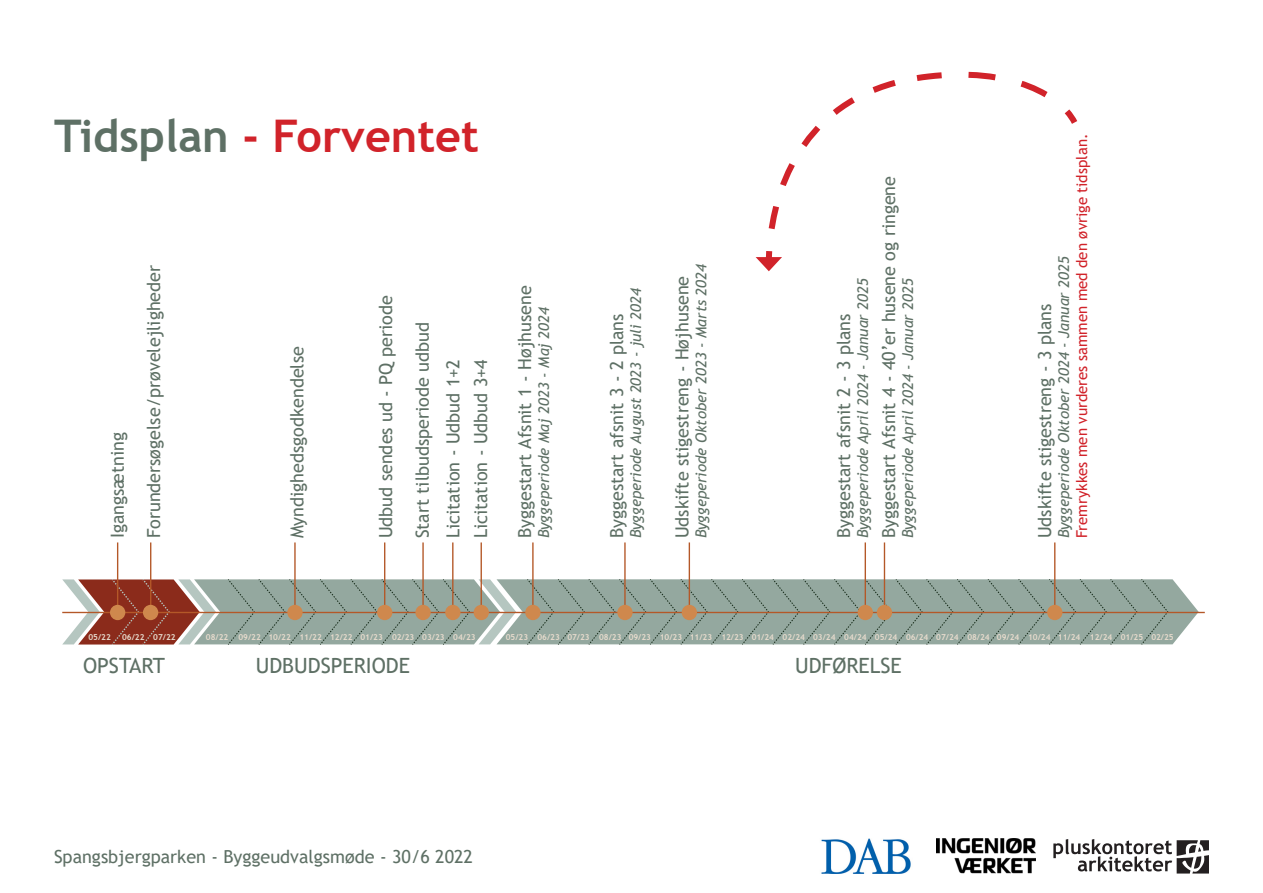
<style>
.page{position:relative;width:1263px;height:893px;background:#fff}
.page>*{position:absolute;margin:0;border:0;box-sizing:border-box;transform-origin:0 0}
.t1{font:700 45px "Trebuchet MS";color:#d1232a}
.t2{font:21px "Trebuchet MS";color:#5e7065}
.t3{font:18px "Trebuchet MS";color:#5e7065}
.t4{font:italic 15px "Trebuchet MS";color:#5e7065}
.t5{font:15px "Trebuchet MS";color:#d1232a}
.t6{font:700 8.25px "Trebuchet MS";color:#e7dbcd}
.s1{color:#5e7065}
</style>
<div class="page">
<svg style="left:1053px;top:839px;width:156px;height:34px"></svg>
<img style="left:936px;top:839px;width:99px;height:34px">
<img style="left:821px;top:839px;width:90px;height:34px">
<svg style="left:62px;top:579px;width:454px;height:66px;background:#9c958b"></svg>
<svg style="left:496px;top:579px;width:703px;height:65px;fill:#94a89f"></svg>
<svg style="left:527px;top:579px;width:641px;height:66px;background:#92a59c"></svg>
<hr style="left:62px;top:612px;width:1143px;height:1px;background:#b45828">
<hr style="left:117px;top:542px;width:1px;height:70px;background:#b45828">
<hr style="left:150px;top:542px;width:1px;height:70px;background:#b45828">
<hr style="left:294px;top:542px;width:2px;height:70px;background:#b45828">
<hr style="left:384px;top:542px;width:1px;height:70px;background:#b45828">
<hr style="left:422px;top:542px;width:2px;height:70px;background:#b45828">
<hr style="left:452px;top:542px;width:1px;height:70px;background:#b45828">
<hr style="left:532px;top:542px;width:2px;height:70px;background:#b45828">
<hr style="left:689px;top:542px;width:1px;height:70px;background:#b45828">
<hr style="left:865px;top:542px;width:1px;height:70px;background:#b45828">
<div style="left:110px;top:605px;width:15px;height:15px;background:#cf884d;border-radius:50%"></div>
<div style="left:143px;top:605px;width:15px;height:15px;background:#cf884d;border-radius:50%"></div>
<div style="left:287px;top:605px;width:16px;height:15px;background:#cf884d;border-radius:50%"></div>
<div style="left:377px;top:605px;width:15px;height:15px;background:#cf884d;border-radius:50%"></div>
<div style="left:415px;top:605px;width:16px;height:15px;background:#cf884d;border-radius:50%"></div>
<div style="left:445px;top:605px;width:15px;height:15px;background:#cf884d;border-radius:50%"></div>
<hr style="left:480px;top:542px;width:2px;height:70px;background:#b45828">
<div style="left:474px;top:605px;width:15px;height:15px;background:#cf884d;border-radius:50%"></div>
<div style="left:525px;top:605px;width:16px;height:15px;background:#cf884d;border-radius:50%"></div>
<hr style="left:624px;top:542px;width:2px;height:70px;background:#b45828">
<div style="left:617px;top:605px;width:16px;height:15px;background:#cf884d;border-radius:50%"></div>
<div style="left:682px;top:605px;width:15px;height:15px;background:#cf884d;border-radius:50%"></div>
<div style="left:858px;top:605px;width:15px;height:15px;background:#cf884d;border-radius:50%"></div>
<hr style="left:884px;top:542px;width:1px;height:70px;background:#b45828">
<div style="left:877px;top:605px;width:15px;height:15px;background:#cf884d;border-radius:50%"></div>
<hr style="left:1054px;top:542px;width:1px;height:70px;background:#b45828">
<div style="left:1047px;top:605px;width:15px;height:15px;background:#cf884d;border-radius:50%"></div>
<svg style="left:765px;top:71px;width:313px;height:186px"></svg>
<svg style="left:756px;top:257px;width:26px;height:14px"></svg>
<p class="t1" style="left:54px;top:108px;width:426px"><span class="s1">Tidsplan</span> - Forventet</p>
<p class="t3" style="left:106px;top:538px;width:108px;rotate:-90deg">Igangsætning</p>
<p class="t3" style="left:142px;top:538px;width:275px;rotate:-90deg">Forundersøgelse/prøvelejligheder</p>
<p class="t3" style="left:286px;top:538px;width:194px;rotate:-90deg">Myndighedsgodkendelse</p>
<p class="t3" style="left:374px;top:538px;width:244px;rotate:-90deg">Udbud sendes ud - PQ periode</p>
<p class="t3" style="left:411px;top:538px;width:218px;rotate:-90deg">Start tilbudsperiode udbud</p>
<p class="t3" style="left:442px;top:538px;width:181px;rotate:-90deg">Licitation - Udbud 1+2</p>
<p class="t3" style="left:469px;top:538px;width:181px;rotate:-90deg">Licitation - Udbud 3+4</p>
<p class="t4" style="left:692px;top:538px;width:276px;rotate:-90deg">Byggeperiode Oktober 2023 - Marts 2024</p>
<p class="t4" style="left:627px;top:538px;width:252px;rotate:-90deg">Byggeperiode August 2023 - juli 2024</p>
<p class="t3" style="left:671px;top:538px;width:264px;rotate:-90deg">Udskifte stigestreng - Højhusene</p>
<p class="t3" style="left:514px;top:538px;width:254px;rotate:-90deg">Byggestart Afsnit 1 - Højhusene</p>
<p class="t4" style="left:535px;top:538px;width:233px;rotate:-90deg">Byggeperiode Maj 2023 - Maj 2024</p>
<p class="t3" style="left:605px;top:538px;width:226px;rotate:-90deg">Byggestart afsnit 3 - 2 plans</p>
<p class="t4" style="left:854px;top:538px;width:262px;rotate:-90deg">Byggeperiode April 2024 - Januar 2025</p>
<p class="t3" style="left:832px;top:538px;width:226px;rotate:-90deg">Byggestart afsnit 2 - 3 plans</p>
<p class="t3" style="left:877px;top:538px;width:364px;rotate:-90deg">Byggestart Afsnit 4 - 40’er husene og ringene</p>
<p class="t4" style="left:898px;top:538px;width:262px;rotate:-90deg">Byggeperiode April 2024 - Januar 2025</p>
<p class="t5" style="left:1072px;top:538px;width:406px;rotate:-90deg">Fremrykkes men vurderes sammen med den øvrige tidsplan.</p>
<p class="t4" style="left:1054px;top:538px;width:284px;rotate:-90deg">Byggeperiode Oktober 2024 - Januar 2025</p>
<p class="t3" style="left:1033px;top:538px;width:236px;rotate:-90deg">Udskifte stigestreng - 3 plans</p>
<p class="t6" style="left:88px;top:632px;width:24px">05/22</p>
<p class="t6" style="left:122px;top:632px;width:55px">06/22 07/22</p>
<p class="t6" style="left:206px;top:632px;width:271px">08/22 09/22 10/22 11/22 12/22 01/23 02/23 03/23 04/23</p>
<p class="t6" style="left:506px;top:632px;width:669px">05/23 06/23 07/23 08/23 09/23 10/23 11/23 12/23 01/24 02/24 03/24 04/24 05/24 06/24 07/24 08/24 09/24 10/24 11/24 12/24 01/25 02/25</p>
<p class="t2" style="left:83px;top:652px;width:84px">OPSTART</p>
<p class="t2" style="left:256px;top:652px;width:156px">UDBUDSPERIODE</p>
<p class="t2" style="left:795px;top:652px;width:108px">UDFØRELSE</p>
<p class="t3" style="left:54px;top:845px;width:421px">Spangsbjergparken - Byggeudvalgsmøde - 30/6 2022</p>
</div>
